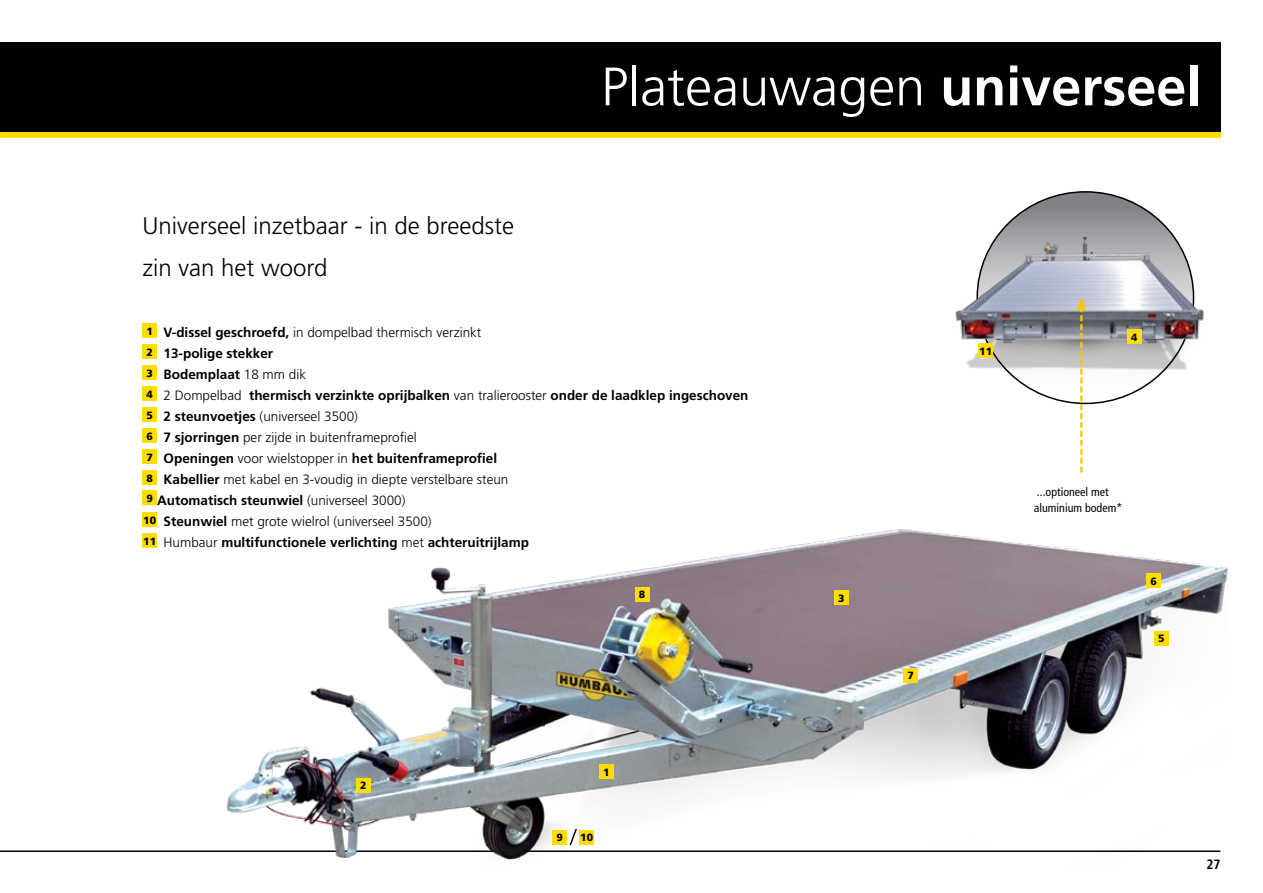
<style>
.page{position:relative;width:1263px;height:893px;background:#fff}
.page>*{position:absolute;margin:0;border:0;box-sizing:border-box;transform-origin:0 0}
.t1{font:300 54px "Frutiger LT";color:#fff}
.t2{font:300 24px/42px "Frutiger LT";color:#000}
.t3{font:700 13.5px/21px "Frutiger LT";color:#000}
.t4{font:700 condensed 13.5px "Frutiger LT";color:#000}
.t5{font:condensed 12px/16.5px "Frutiger LT";color:#000}
.t6{font:900 10.5px "Frutiger LT";color:#000}
.s1{font-weight:700}
.s2{font-weight:900;font-size:10.5px}
.s3{font-weight:300}
</style>
<div class="page">
<svg style="left:1035px;top:192px;width:101px;height:211px"></svg>
<div style="left:0;top:43px;width:1220px;height:89px;background:#000"></div>
<div style="left:0;top:132px;width:1220px;height:6px;background:#fd0"></div>
<hr style="left:0;top:850px;width:1220px;height:2px;background:#000">
<img style="left:955px;top:200px;width:249px;height:192px">
<div style="left:142px;top:323px;width:15px;height:15px;background:#fd0"></div>
<div style="left:142px;top:344px;width:15px;height:15px;background:#fd0"></div>
<div style="left:142px;top:365px;width:15px;height:15px;background:#fd0"></div>
<div style="left:142px;top:386px;width:15px;height:15px;background:#fd0"></div>
<div style="left:142px;top:407px;width:15px;height:15px;background:#fd0"></div>
<div style="left:142px;top:428px;width:15px;height:15px;background:#fd0"></div>
<div style="left:142px;top:449px;width:15px;height:15px;background:#fd0"></div>
<div style="left:142px;top:470px;width:15px;height:15px;background:#fd0"></div>
<div style="left:142px;top:490px;width:15px;height:15px;background:#fd0"></div>
<div style="left:142px;top:512px;width:15px;height:15px;background:#fd0"></div>
<div style="left:142px;top:533px;width:15px;height:15px;background:#fd0"></div>
<img style="left:227px;top:530px;width:1000px;height:330px">
<div style="left:599px;top:764px;width:15px;height:15px;background:#fd0"></div>
<div style="left:356px;top:778px;width:15px;height:15px;background:#fd0"></div>
<div style="left:978px;top:343px;width:15px;height:15px;background:#fd0"></div>
<div style="left:834px;top:590px;width:15px;height:15px;background:#fd0"></div>
<div style="left:1146px;top:573px;width:15px;height:15px;background:#fd0"></div>
<div style="left:1127px;top:329px;width:15px;height:15px;background:#fd0"></div>
<div style="left:1154px;top:631px;width:15px;height:15px;background:#fd0"></div>
<div style="left:903px;top:668px;width:15px;height:14px;background:#fd0"></div>
<div style="left:635px;top:587px;width:14px;height:14px;background:#fd0"></div>
<div style="left:552px;top:830px;width:15px;height:14px;background:#fd0"></div>
<div style="left:579px;top:830px;width:15px;height:14px;background:#fd0"></div>
<svg style="left:569px;top:829px;width:8px;height:16px"></svg>
<svg style="left:1076px;top:297px;width:10px;height:176px"></svg>
<h1 class="t1" style="left:601px;top:56px;width:602px">Plateauwagen <span class="s1">universeel</span></h1>
<h2 class="t2" style="left:142px;top:205px;width:373px">Universeel inzetbaar - in de breedste zin van het woord</h2>
<p class="t3" style="left:143px;top:322px;width:607px"><span class="s2">1</span> V-dissel geschroefd, <span class="s3">in dompelbad thermisch verzinkt<br></span><span class="s2">2</span> 13-polige stekker<br><span class="s2">3</span> Bodemplaat <span class="s3">18 mm dik<br></span><span class="s2">4</span> <span class="s3">2 Dompelbad</span> thermisch verzinkte oprijbalken <span class="s3">van tralierooster</span> onder de laadklep ingeschoven <span class="s2">5</span> 2 steunvoetjes <span class="s3">(universeel 3500)<br></span><span class="s2">6</span> 7 sjorringen <span class="s3">per zijde in buitenframeprofiel<br></span><span class="s2">7</span> Openingen <span class="s3">voor wielstopper in</span> het buitenframeprofiel<br><span class="s2">8</span> Kabellier <span class="s3">met kabel en 3-voudig in diepte verstelbare steun<br></span><sup>9</sup> Automatisch steunwiel <span class="s3">(universeel 3000)<br></span><span class="s2">10</span> Steunwiel <span class="s3">met grote wielrol (universeel 3500)<br></span><span class="s2">11</span> <span class="s3">Humbaur</span> multifunctionele verlichting <span class="s3">met</span> achteruitrijlamp</p>
<p class="t6" style="left:360px;top:779px;width:8px">2</p>
<p class="t6" style="left:639px;top:588px;width:8px">8</p>
<p class="t6" style="left:603px;top:766px;width:8px">1</p>
<p class="t6" style="left:556px;top:831px;width:8px">9</p>
<p class="t6" style="left:580px;top:831px;width:14px">10</p>
<p class="t6" style="left:838px;top:591px;width:8px">3</p>
<p class="t6" style="left:907px;top:669px;width:8px">7</p>
<p class="t6" style="left:979px;top:344px;width:14px">11</p>
<p class="t6" style="left:1131px;top:331px;width:8px">4</p>
<p class="t5" style="left:1034px;top:483px;width:90px">...optioneel met aluminium bodem*</p>
<p class="t6" style="left:1150px;top:575px;width:8px">6</p>
<p class="t6" style="left:1158px;top:632px;width:8px">5</p>
<p class="t4" style="left:1206px;top:856px;width:16px">27</p>
</div>
